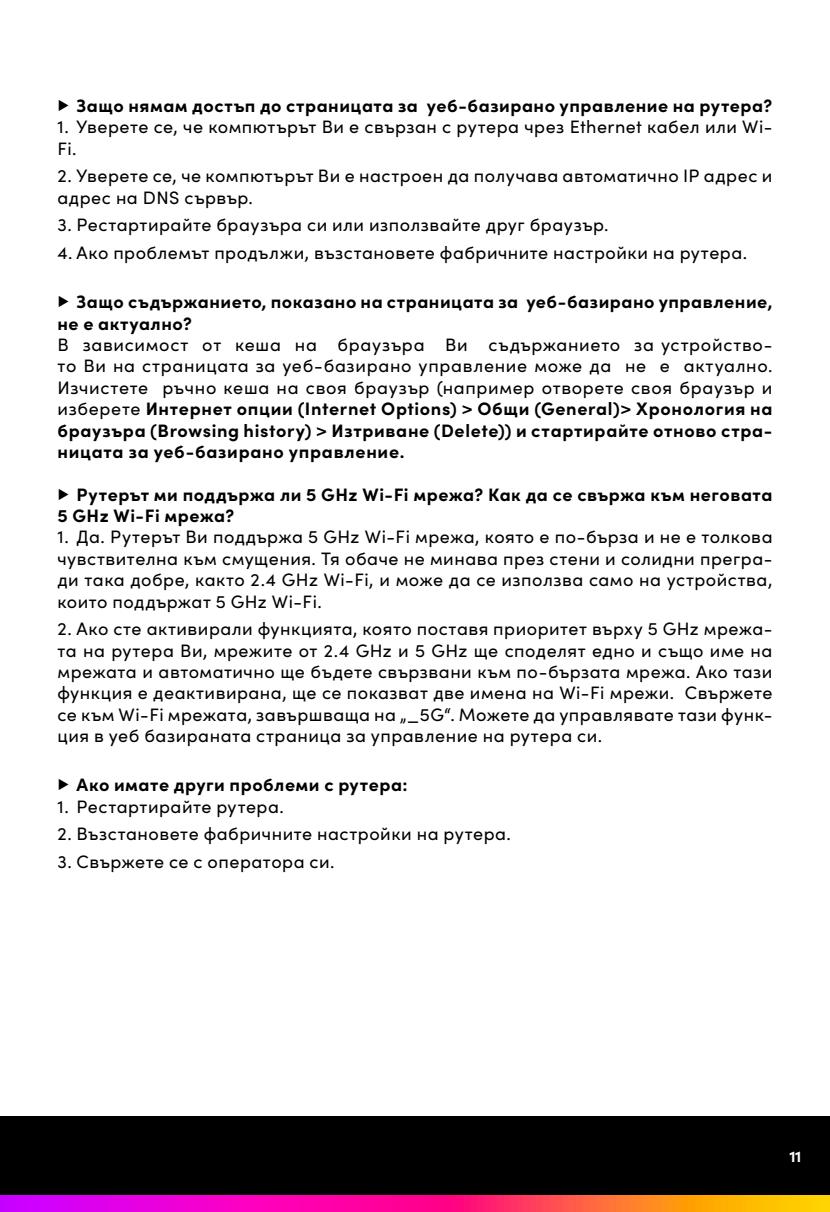
<style>
.page{position:relative;width:830px;height:1212px;background:#fff}
.page>*{position:absolute;margin:0;border:0;box-sizing:border-box;transform-origin:0 0}
.t1{font:18px/21.4px "Sofia Pro";letter-spacing:.025em;color:#000;text-align:justify}
.t2{font:700 18px/21.4px "Sofia Pro";letter-spacing:.03em;color:#000}
.t3{font:700 15.75px "Sofia Pro";color:#fff}
.s1{font-weight:400}
.s2{font-weight:700}
</style>
<div class="page">
<div style="left:0;top:1116px;width:829px;height:96px;background:#000"></div>
<svg style="left:0;top:1195px;width:829px;height:17px;background:#f63881"></svg>
<p class="t2" style="left:57px;top:93px;width:716px"><span class="s1">▶</span> Защо нямам достъп до страницата за уеб-базирано управление на рутера?</p>
<p class="t1" style="left:57px;top:115px;width:716px">1. Уверете се, че компютърът Ви е свързан с рутера чрез Ethernet кабел или Wi-<br>Fi.</p>
<p class="t1" style="left:57px;top:164px;width:716px">2. Уверете се, че компютърът Ви е настроен да получава автоматично IP адрес и адрес на DNS сървър.</p>
<p class="t1" style="left:57px;top:213px;width:552px">3. Рестартирайте браузъра си или използвайте друг браузър.</p>
<p class="t1" style="left:57px;top:241px;width:691px">4. Ако проблемът продължи, възстановете фабричните настройки на рутера.</p>
<p class="t2" style="left:57px;top:290px;width:716px"><span class="s1">▶</span> Защо съдържанието, показано на страницата за уеб-базирано управление, не е актуално?</p>
<p class="t1" style="left:57px;top:333px;width:716px">В зависимост от кеша на браузъра Ви съдържанието за устройство&shy;то Ви на страницата за уеб-базирано управление може да не е актуално.<br>Изчистете ръчно кеша на своя браузър (например отворете своя браузър и изберете <span class="s2">Интернет опции (Internet Options) &gt; Общи (General)&gt; Хронология на браузъра (Browsing history) &gt; Изтриване (Delete)) и стартирайте отново стра&shy;ницата за уеб-базирано управление.</span></p>
<p class="t2" style="left:57px;top:482px;width:716px"><span class="s1">▶</span> Рутерът ми поддържа ли 5 GHz Wi-Fi мрежа? Как да се свържа към неговата<br>5 GHz Wi-Fi мрежа?</p>
<p class="t1" style="left:57px;top:525px;width:716px">1. Да. Рутерът Ви поддържа 5 GHz Wi-Fi мрежа, която е по-бърза и не е толкова чувствителна към смущения. Тя обаче не минава през стени и солидни прегра&shy;ди така добре, както 2.4 GHz Wi-Fi, и може да се използва само на устройства, които поддържат 5 GHz Wi-Fi.</p>
<p class="t1" style="left:57px;top:617px;width:716px">2. Ако сте активирали функцията, която поставя приоритет върху 5 GHz мрежа&shy;та на рутера Ви, мрежите от 2.4 GHz и 5 GHz ще споделят едно и също име на мрежата и автоматично ще бъдете свързвани към по-бързата мрежа. Ако тази функция е деактивирана, ще се показват две имена на Wi-Fi мрежи. Свържете се към Wi-Fi мрежата, завършваща на „_5G“. Можете да управлявате тази функ&shy;ция в уеб базираната страница за управление на рутера си.</p>
<p class="t2" style="left:57px;top:773px;width:351px"><span class="s1">▶</span> Ако имате други проблеми с рутера:</p>
<p class="t1" style="left:57px;top:795px;width:228px">1. Рестартирайте рутера.</p>
<p class="t1" style="left:57px;top:822px;width:455px">2. Възстановете фабричните настройки на рутера.</p>
<p class="t1" style="left:57px;top:850px;width:278px">3. Свържете се с оператора си.</p>
<p class="t3" style="left:789px;top:1144px;width:13px">11</p>
</div>
